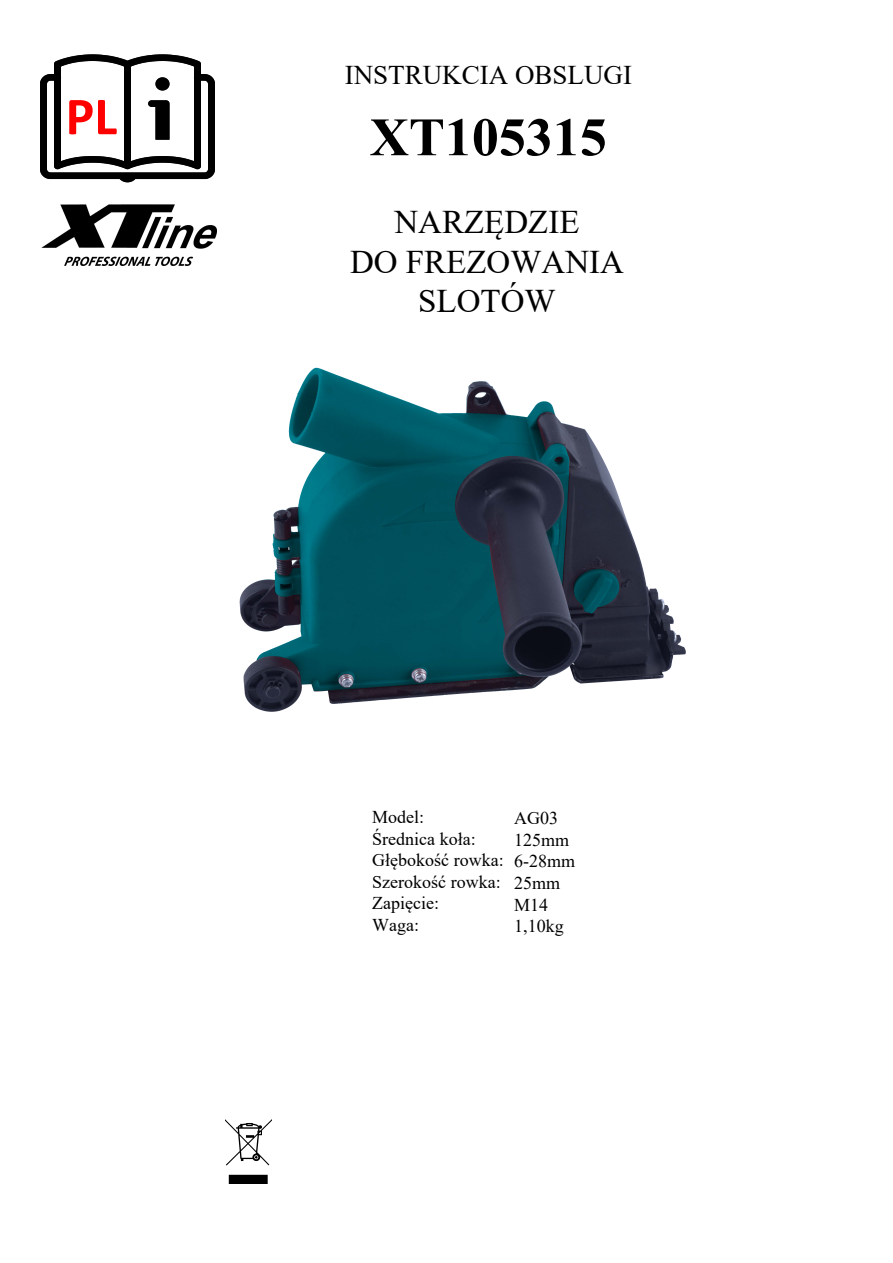
<style>
.page{position:relative;width:893px;height:1263px;background:#fff}
.page>*{position:absolute;margin:0;border:0;box-sizing:border-box;transform-origin:0 0}
.t1{font:700 54px "Times New Roman";color:#000}
.t2{font:700 54px "Calibri";color:#f00}
.t3{font:33px/39.6px "Times New Roman";color:#000;text-align:center}
.t4{font:27px "Times New Roman";color:#000}
.t5{font:18px/21.6px "Times New Roman";color:#000}
.t6{font:18px/21.6px "Times New Roman";color:#000}
.s1{font-style:inherit}
</style>
<div class="page">
<img style="left:40px;top:54px;width:175px;height:129px">
<img style="left:41px;top:204px;width:176px;height:61px">
<img style="left:226px;top:1120px;width:45px;height:63px">
<img style="left:239px;top:367px;width:447px;height:345px">
<h1 class="t2" style="left:66px;top:78px;width:53px">PL</h1>
<h3 class="t4" style="left:345px;top:56px;width:289px">INSTRUKCIA OBSLUGI</h3>
<h1 class="t1" style="left:370px;top:98px;width:239px">XT1053<span class="s1">15</span></h1>
<h2 class="t3" style="left:350px;top:201px;width:276px">NARZĘDZIE<br>DO FREZOWANIA<br>SLOTÓW</h2>
<p class="t6" style="left:372px;top:805px;width:54px">Model:</p>
<p class="t5" style="left:372px;top:827px;width:133px">Średnica koła:<br>Głębokość rowka<span class="s1">:<br></span>Szerokość rowka<span class="s1">:<br></span>Zapięcie<span class="s1">:<br></span>Waga<span class="s1">:</span></p>
<p class="t6" style="left:514px;top:807px;width:63px">AG03<br>125mm<br>6-28mm<br>25mm<br>M14<br>1,10kg</p>
</div>
